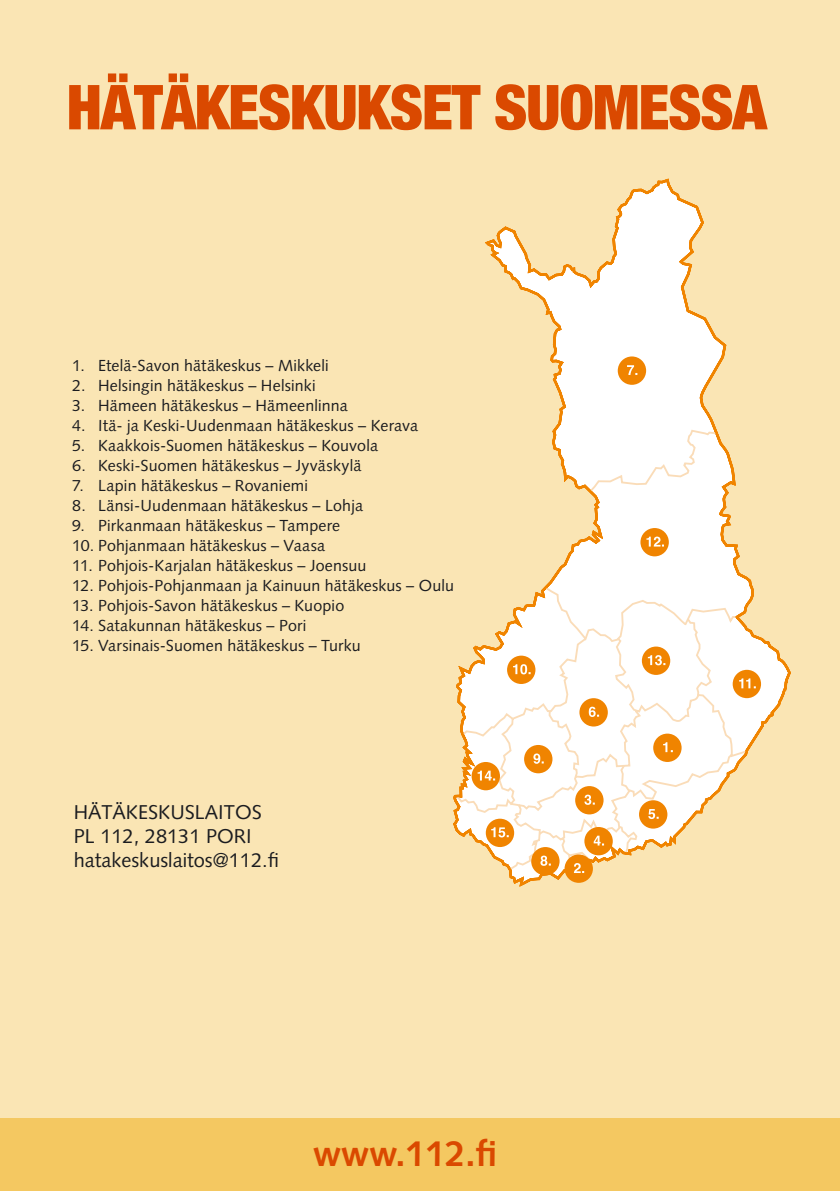
<style>
.page{position:relative;width:840px;height:1191px;background:#fff}
.page>*{position:absolute;margin:0;border:0;box-sizing:border-box;transform-origin:0 0}
.t1{font:900 condensed 62px "Helvetica Neue";letter-spacing:-.02em;color:#da4900}
.t2{font:700 36px "Syntax";color:#da4900}
.t3{font:20px/24px "Syntax";color:#1b1c20}
.t4{font:16px "Syntax";letter-spacing:.01em;color:#1b1c20}
</style>
<div class="page">
<div style="left:0;top:0;width:839px;height:1191px;background:#fae5b4"></div>
<div style="left:0;top:1118px;width:839px;height:73px;background:#f4c861"></div>
<svg style="left:453px;top:178px;width:338px;height:709px"></svg>
<div style="left:652px;top:733px;width:29px;height:29px;background:#f08400;border-radius:50%"></div>
<svg style="left:663px;top:742px;width:9px;height:10px"></svg>
<div style="left:564px;top:854px;width:28px;height:29px;background:#f08400;border-radius:50%"></div>
<svg style="left:573px;top:863px;width:11px;height:10px"></svg>
<div style="left:575px;top:786px;width:28px;height:28px;background:#f08400;border-radius:50%"></div>
<svg style="left:584px;top:794px;width:10px;height:11px"></svg>
<div style="left:584px;top:827px;width:28px;height:28px;background:#f08400;border-radius:50%"></div>
<svg style="left:593px;top:835px;width:10px;height:10px"></svg>
<div style="left:638px;top:800px;width:29px;height:28px;background:#f08400;border-radius:50%"></div>
<svg style="left:648px;top:809px;width:10px;height:10px"></svg>
<div style="left:579px;top:698px;width:28px;height:28px;background:#f08400;border-radius:50%"></div>
<svg style="left:588px;top:706px;width:10px;height:11px"></svg>
<div style="left:617px;top:356px;width:28px;height:29px;background:#f08400;border-radius:50%"></div>
<svg style="left:627px;top:365px;width:10px;height:10px"></svg>
<div style="left:531px;top:847px;width:28px;height:28px;background:#f08400;border-radius:50%"></div>
<svg style="left:540px;top:855px;width:10px;height:11px"></svg>
<div style="left:524px;top:745px;width:28px;height:28px;background:#f08400;border-radius:50%"></div>
<svg style="left:533px;top:753px;width:10px;height:11px"></svg>
<div style="left:507px;top:655px;width:28px;height:29px;background:#f08400;border-radius:50%"></div>
<svg style="left:513px;top:664px;width:17px;height:10px"></svg>
<div style="left:732px;top:670px;width:28px;height:28px;background:#f08400;border-radius:50%"></div>
<svg style="left:739px;top:678px;width:16px;height:10px"></svg>
<div style="left:640px;top:528px;width:28px;height:28px;background:#f08400;border-radius:50%"></div>
<svg style="left:646px;top:536px;width:17px;height:10px"></svg>
<div style="left:641px;top:646px;width:29px;height:29px;background:#f08400;border-radius:50%"></div>
<svg style="left:647px;top:655px;width:18px;height:10px"></svg>
<div style="left:471px;top:762px;width:28px;height:28px;background:#f08400;border-radius:50%"></div>
<svg style="left:477px;top:770px;width:18px;height:10px"></svg>
<div style="left:485px;top:818px;width:29px;height:29px;background:#f08400;border-radius:50%"></div>
<svg style="left:491px;top:827px;width:17px;height:10px"></svg>
<h1 class="t1" style="left:66px;top:85px;width:701px">HÄTÄKESKUKSET SUOMESSA</h1>
<p class="t4" style="left:72px;top:359px;width:258px">1. Etelä-Savon hätäkeskus – Mikkeli</p>
<p class="t4" style="left:72px;top:379px;width:245px">2. Helsingin hätäkeskus – Helsinki</p>
<p class="t4" style="left:72px;top:399px;width:277px">3. Hämeen hätäkeskus – Hämeenlinna</p>
<p class="t4" style="left:72px;top:419px;width:347px">4. Itä- ja Keski-Uudenmaan hätäkeskus – Kerava</p>
<p class="t4" style="left:72px;top:439px;width:307px">5. Kaakkois-Suomen hätäkeskus – Kouvola</p>
<p class="t4" style="left:72px;top:459px;width:291px">6. Keski-Suomen hätäkeskus – Jyväskylä</p>
<p class="t4" style="left:72px;top:479px;width:237px">7. Lapin hätäkeskus – Rovaniemi</p>
<p class="t4" style="left:72px;top:499px;width:292px">8. Länsi-Uudenmaan hätäkeskus – Lohja</p>
<p class="t4" style="left:72px;top:519px;width:269px">9. Pirkanmaan hätäkeskus – Tampere</p>
<p class="t4" style="left:72px;top:539px;width:254px">10. Pohjanmaan hätäkeskus – Vaasa</p>
<p class="t4" style="left:72px;top:559px;width:295px">11. Pohjois-Karjalan hätäkeskus – Joensuu</p>
<p class="t4" style="left:72px;top:579px;width:383px">12. Pohjois-Pohjanmaan ja Kainuun hätäkeskus – Oulu</p>
<p class="t4" style="left:72px;top:599px;width:273px">13. Pohjois-Savon hätäkeskus – Kuopio</p>
<p class="t4" style="left:72px;top:619px;width:236px">14. Satakunnan hätäkeskus – Pori</p>
<p class="t4" style="left:72px;top:639px;width:290px">15. Varsinais-Suomen hätäkeskus – Turku</p>
<p class="t3" style="left:74px;top:801px;width:206px">HÄTÄKESKUSLAITOS<br>PL 112, 28131 PORI hatakeskuslaitos@112.fi</p>
<h2 class="t2" style="left:313px;top:1138px;width:186px">www.112.fi</h2>
</div>
